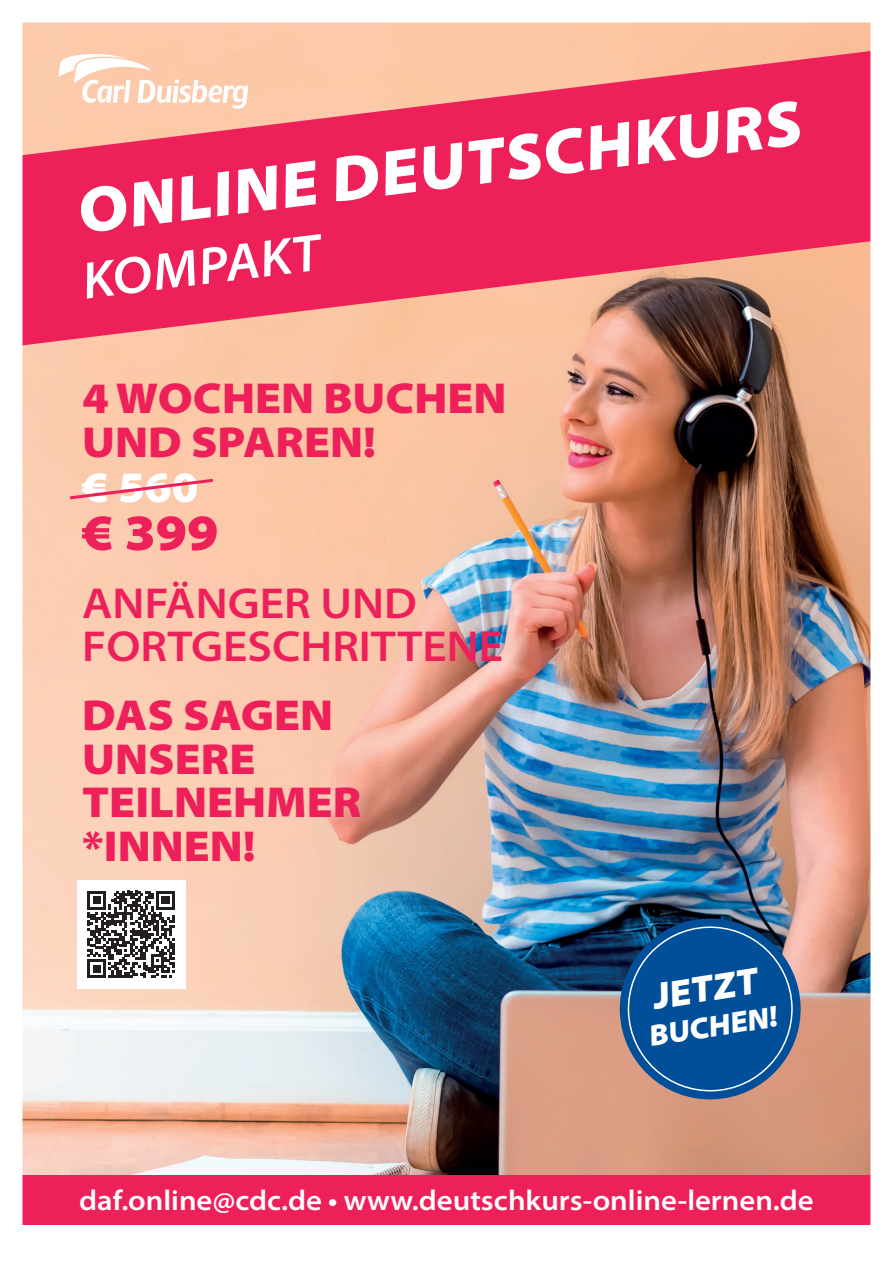
<style>
.page{position:relative;width:893px;height:1263px;background:#fff}
.page>*{position:absolute;margin:0;border:0;box-sizing:border-box;transform-origin:0 0}
.t1{font:italic 900 semi-expanded 64.5px "Myriad Pro";color:#fff}
.t2{font:italic 600 semi-expanded 52.5px "Myriad Pro";color:#fff}
.t3{font:900 semi-expanded 51px "Myriad Pro";color:#ee205a}
.t4{font:900 semi-expanded 43.5px "Myriad Pro";color:#ee205a}
.t5{font:600 semi-expanded 43.5px "Myriad Pro";color:#ee205a}
.t6{font:900 semi-expanded 43.5px "Myriad Pro";color:#fff}
.t7{font:italic 900 semi-expanded 37.5px "Myriad Pro";color:#fff}
.t8{font:italic 900 semi-expanded 30px "Myriad Pro";color:#fff}
.t9{font:600 semi-expanded 28.5px "Myriad Pro";color:#fff}
</style>
<div class="page">
<img style="left:23px;top:348px;width:847px;height:828px">
<svg style="left:23px;top:48px;width:847px;height:300px;fill:#ee205a"></svg>
<div style="left:0;top:1176px;width:893px;height:50px;background:#ee205a"></div>
<svg style="left:58px;top:54px;width:190px;height:55px"></svg>
<svg style="left:67px;top:477px;width:149px;height:24px"></svg>
<svg style="left:618px;top:917px;width:184px;height:184px"></svg>
<div style="left:77px;top:880px;width:108px;height:109px;background:#fff"></div>
<svg style="left:87px;top:891px;width:88px;height:87px"></svg>
<p class="t1" style="left:73px;top:168px;width:731px;rotate:-7deg">ONLINE DEUTSCHKURS</p>
<p class="t2" style="left:79px;top:247px;width:241px;rotate:-7deg">KOMPAKT</p>
<p class="t4" style="left:82px;top:369px;width:426px">4 WOCHEN BUCHEN</p>
<p class="t4" style="left:82px;top:413px;width:295px">UND SPAREN!</p>
<p class="t6" style="left:82px;top:458px;width:118px">€ 560</p>
<p class="t3" style="left:82px;top:498px;width:138px">€ 399</p>
<p class="t5" style="left:82px;top:575px;width:336px">ANFÄNGER UND</p>
<p class="t5" style="left:82px;top:618px;width:423px">FORTGESCHRITTENE</p>
<p class="t4" style="left:82px;top:686px;width:253px">DAS SAGEN</p>
<p class="t4" style="left:82px;top:729px;width:175px">UNSERE</p>
<p class="t4" style="left:82px;top:773px;width:281px">TEILNEHMER</p>
<p class="t4" style="left:82px;top:816px;width:175px">*INNEN!</p>
<p class="t7" style="left:650px;top:972px;width:108px;rotate:-9deg">JETZT</p>
<p class="t8" style="left:647px;top:1016px;width:131px;rotate:-9deg">BUCHEN!</p>
<p class="t9" style="left:79px;top:1181px;width:736px">daf.online@cdc.de • www.deutschkurs-online-lernen.de</p>
</div>
